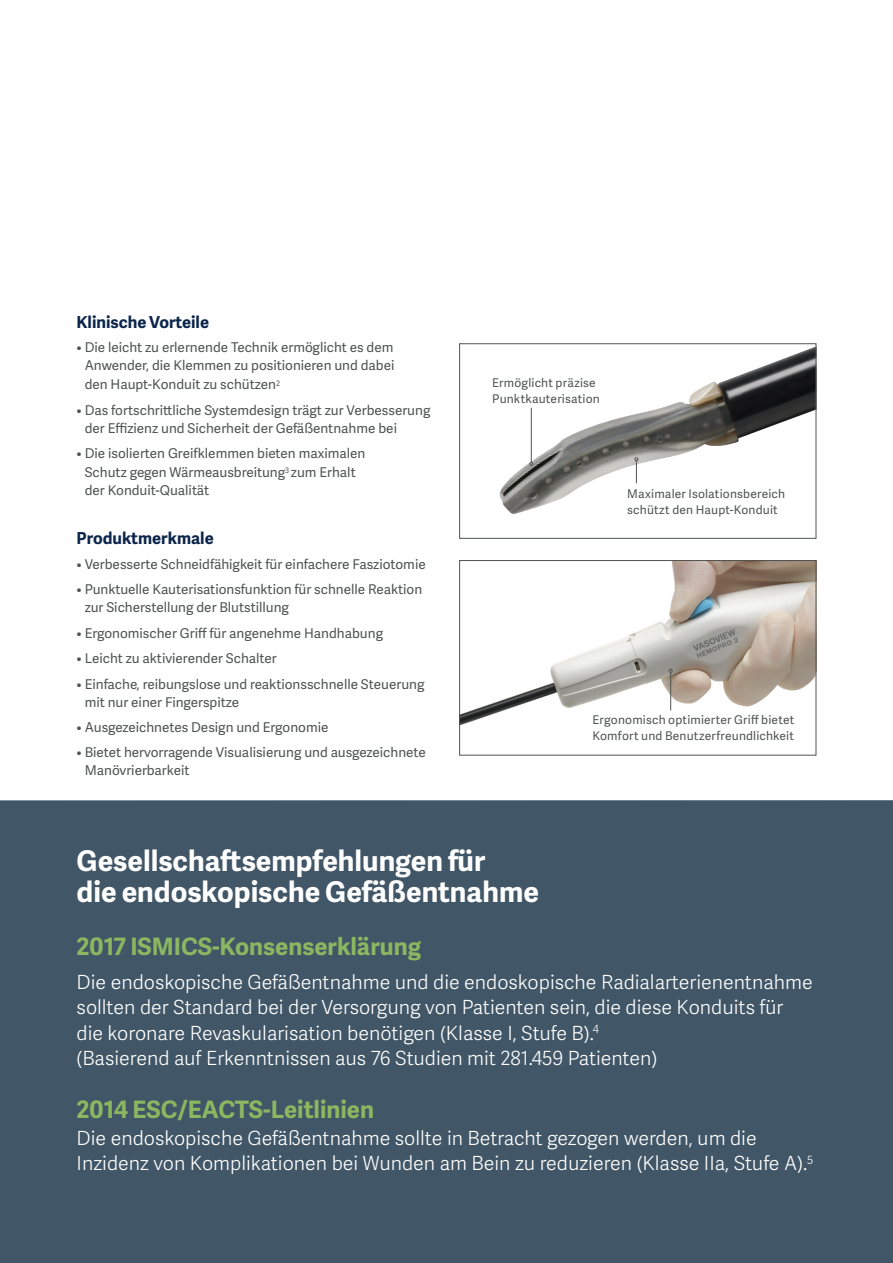
<style>
.page{position:relative;width:893px;height:1263px;background:#fff}
.page>*{position:absolute;margin:0;border:0;box-sizing:border-box;transform-origin:0 0}
.t1{font:700 28.5px/31.5px "Adelle Sans";color:#fff}
.t2{font:700 24px "Adelle Sans";color:#8bb761}
.t3{font:300 19.5px/25.5px "Adelle Sans";color:#fff}
.t4{font:700 16.5px "Adelle Sans";color:#0c254b}
.t5{font:13.5px/18.6px "Adelle Sans";color:#505353}
.t6{font:12px/15.9px "Adelle Sans";letter-spacing:.015em;color:#505353}
</style>
<div class="page">
<img style="left:461px;top:562px;width:353px;height:163px">
<div style="left:459px;top:560px;width:357px;height:195px;border:1px solid #505353"></div>
<hr style="left:670px;top:672px;width:1px;height:38px;background:#505353">
<svg style="left:669px;top:669px;width:4px;height:4px"></svg>
<div style="left:0;top:800px;width:893px;height:463px;background:#415666"></div>
<img style="left:499px;top:347px;width:315px;height:167px">
<svg style="left:634px;top:457px;width:4px;height:26px"></svg>
<hr style="left:531px;top:408px;width:1px;height:54px;background:#505353">
<svg style="left:529px;top:462px;width:4px;height:4px"></svg>
<div style="left:459px;top:343px;width:357px;height:196px;border:1px solid #505353"></div>
<p class="t4" style="left:77px;top:310px;width:134px">Klinische Vorteile</p>
<p class="t5" style="left:85px;top:338px;width:311px;text-align:justify;text-indent:-8px">• Die leicht zu erlernende Technik ermöglicht es dem Anwender, die Klemmen zu positionieren und dabei den Haupt-Konduit zu schützen<sup>2</sup></p>
<p class="t5" style="left:85px;top:401px;width:347px;line-height:18px;text-indent:-8px">• Das fortschrittliche Systemdesign trägt zur Verbesserung der Effizienz und Sicherheit der Gefäßentnahme bei</p>
<p class="t5" style="left:85px;top:444px;width:282px;text-indent:-8px">• Die isolierten Greifklemmen bieten maximalen<br>Schutz gegen Wärmeausbreitung<sup>3</sup> zum Erhalt der Konduit-Qualität</p>
<p class="t4" style="left:77px;top:526px;width:139px">Produktmerkmale</p>
<p class="t5" style="left:77px;top:554px;width:351px">• Verbesserte Schneidfähigkeit für einfachere Fasziotomie</p>
<p class="t5" style="left:85px;top:580px;width:339px;line-height:18px;text-indent:-8px">• Punktuelle Kauterisationsfunktion für schnelle Reaktion zur Sicherstellung der Blutstillung</p>
<p class="t5" style="left:77px;top:623px;width:308px">• Ergonomischer Griff für angenehme Handhabung</p>
<p class="t5" style="left:77px;top:648px;width:202px">• Leicht zu aktivierender Schalter</p>
<p class="t5" style="left:85px;top:674px;width:341px;line-height:18px;text-indent:-8px">• Einfache, reibungslose und reaktionsschnelle Steuerung mit nur einer Fingerspitze</p>
<p class="t5" style="left:77px;top:717px;width:253px">• Ausgezeichnetes Design und Ergonomie</p>
<p class="t5" style="left:85px;top:743px;width:343px;line-height:18px;text-indent:-8px">• Bietet hervorragende Visualisierung und ausgezeichnete<br>Manövrierbarkeit</p>
<p class="t6" style="left:492px;top:374px;width:109px">Ermöglicht präzise<br>Punktkauterisation</p>
<p class="t6" style="left:627px;top:486px;width:159px">Maximaler Isolationsbereich schützt den Haupt-Konduit</p>
<p class="t6" style="left:592px;top:711px;width:203px">Ergonomisch optimierter Griff bietet<br>Komfort und Benutzerfreundlichkeit</p>
<h1 class="t1" style="left:77px;top:844px;width:464px">Gesellschaftsempfehlungen für<br>die endoskopische Gefäßentnahme</h1>
<h2 class="t2" style="left:77px;top:929px;width:346px">2017 ISMICS-Konsenserklärung</h2>
<p class="t3" style="left:77px;top:968px;width:738px">Die endoskopische Gefäßentnahme und die endoskopische Radialarterienentnahme sollten der Standard bei der Versorgung von Patienten sein, die diese Konduits für die koronare Revaskularisation benötigen (Klasse I, Stufe B).<sup>4<br></sup>(Basierend auf Erkenntnissen aus 76 Studien mit 281.459 Patienten)</p>
<h2 class="t2" style="left:77px;top:1092px;width:299px">2014 ESC/EACTS-Leitlinien</h2>
<h3 class="t3" style="left:77px;top:1124px;width:738px">Die endoskopische Gefäßentnahme sollte in Betracht gezogen werden, um die<br>Inzidenz von Komplikationen bei Wunden am Bein zu reduzieren (Klasse IIa, Stufe A).<sup>5</sup></h3>
</div>
